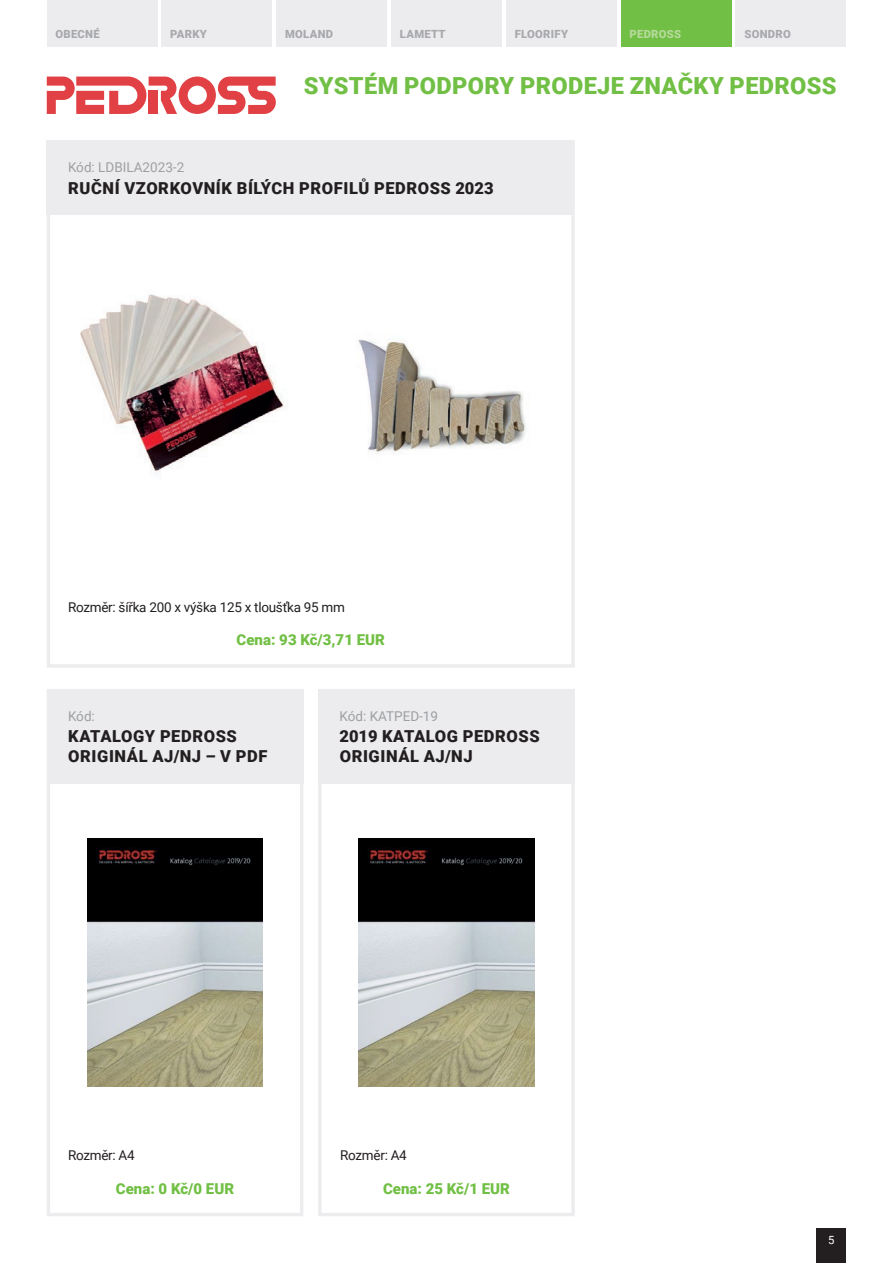
<style>
.page{position:relative;width:893px;height:1263px;background:#fff}
.page>*{position:absolute;margin:0;border:0;box-sizing:border-box;transform-origin:0 0}
.t1{font:900 23.55px "Roboto";letter-spacing:.015em;color:#71bf44}
.t2{font:900 16.5px/19.8px "Roboto";letter-spacing:.035em;color:#231f20}
.t3{font:900 15px "Roboto";color:#71bf44}
.t4{font:13.5px "Roboto";letter-spacing:-.02em;color:#231f20}
.t5{font:13.5px "Roboto";color:#9d9fa2}
.t6{font:900 11.25px "Roboto";letter-spacing:.025em;color:#a8a9ad}
.t7{font:900 11.25px "Roboto";letter-spacing:.025em;color:#b6da9b}
.t8{font:11.25px "Roboto";color:#fff}
</style>
<div class="page">
<div style="left:816px;top:1229px;width:30px;height:34px;background:#231f20"></div>
<div style="left:47px;top:0;width:110px;height:47px;background:#ececee"></div>
<div style="left:162px;top:0;width:110px;height:47px;background:#ececee"></div>
<div style="left:276px;top:0;width:111px;height:47px;background:#ececee"></div>
<div style="left:736px;top:0;width:110px;height:47px;background:#ececee"></div>
<div style="left:391px;top:0;width:111px;height:47px;background:#ececee"></div>
<div style="left:621px;top:0;width:110px;height:47px;background:#71bf44"></div>
<div style="left:506px;top:0;width:111px;height:47px;background:#ececee"></div>
<img style="left:357px;top:339px;width:169px;height:115px">
<img style="left:80px;top:294px;width:208px;height:179px">
<svg style="left:47px;top:77px;width:229px;height:37px"></svg>
<div style="left:47px;top:140px;width:526px;height:75px;background:#ececee"></div>
<div style="left:47px;top:689px;width:256px;height:94px;background:#ececee"></div>
<div style="left:318px;top:689px;width:257px;height:94px;background:#ececee"></div>
<div style="left:47px;top:140px;width:528px;height:528px;border:3px solid #ececee"></div>
<div style="left:47px;top:689px;width:256px;height:527px;border:3px solid #ececee"></div>
<div style="left:318px;top:689px;width:257px;height:527px;border:3px solid #ececee"></div>
<img style="left:87px;top:838px;width:176px;height:248px">
<img style="left:359px;top:838px;width:175px;height:248px">
<p class="t6" style="left:55px;top:26px;width:46px">OBECNÉ</p>
<p class="t6" style="left:170px;top:26px;width:38px">PARKY</p>
<p class="t6" style="left:285px;top:26px;width:50px">MOLAND</p>
<p class="t6" style="left:400px;top:26px;width:47px">LAMETT</p>
<p class="t6" style="left:515px;top:26px;width:55px">FLOORIFY</p>
<p class="t7" style="left:629px;top:26px;width:53px">PEDROSS</p>
<p class="t6" style="left:744px;top:26px;width:48px">SONDRO</p>
<h1 class="t1" style="left:304px;top:69px;width:534px">SYSTÉM PODPORY PRODEJE ZNAČKY PEDROSS</h1>
<p class="t5" style="left:68px;top:158px;width:118px">Kód: LDBILA2023-2</p>
<p class="t2" style="left:68px;top:177px;width:427px">RUČNÍ VZORKOVNÍK BÍLÝCH PROFILŮ PEDROSS 2023</p>
<p class="t4" style="left:68px;top:597px;width:278px">Rozměr: šířka 200 x výška 125 x tloušťka 95 mm</p>
<p class="t3" style="left:237px;top:629px;width:150px">Cena: 93 Kč/3,71 EUR</p>
<p class="t5" style="left:68px;top:706px;width:28px">Kód:</p>
<p class="t5" style="left:339px;top:706px;width:100px">Kód: KATPED-19</p>
<p class="t2" style="left:68px;top:726px;width:201px">KATALOGY PEDROSS<br>ORIGINÁL AJ/NJ – V PDF</p>
<p class="t2" style="left:339px;top:726px;width:202px">2019 KATALOG PEDROSS<br>ORIGINÁL AJ/NJ</p>
<p class="t4" style="left:68px;top:1146px;width:68px">Rozměr: A4</p>
<p class="t4" style="left:340px;top:1146px;width:68px">Rozměr: A4</p>
<p class="t3" style="left:116px;top:1178px;width:120px">Cena: 0 Kč/0 EUR</p>
<p class="t3" style="left:383px;top:1178px;width:128px">Cena: 25 Kč/1 EUR</p>
<p class="t8" style="left:828px;top:1232px;width:8px">5</p>
</div>
